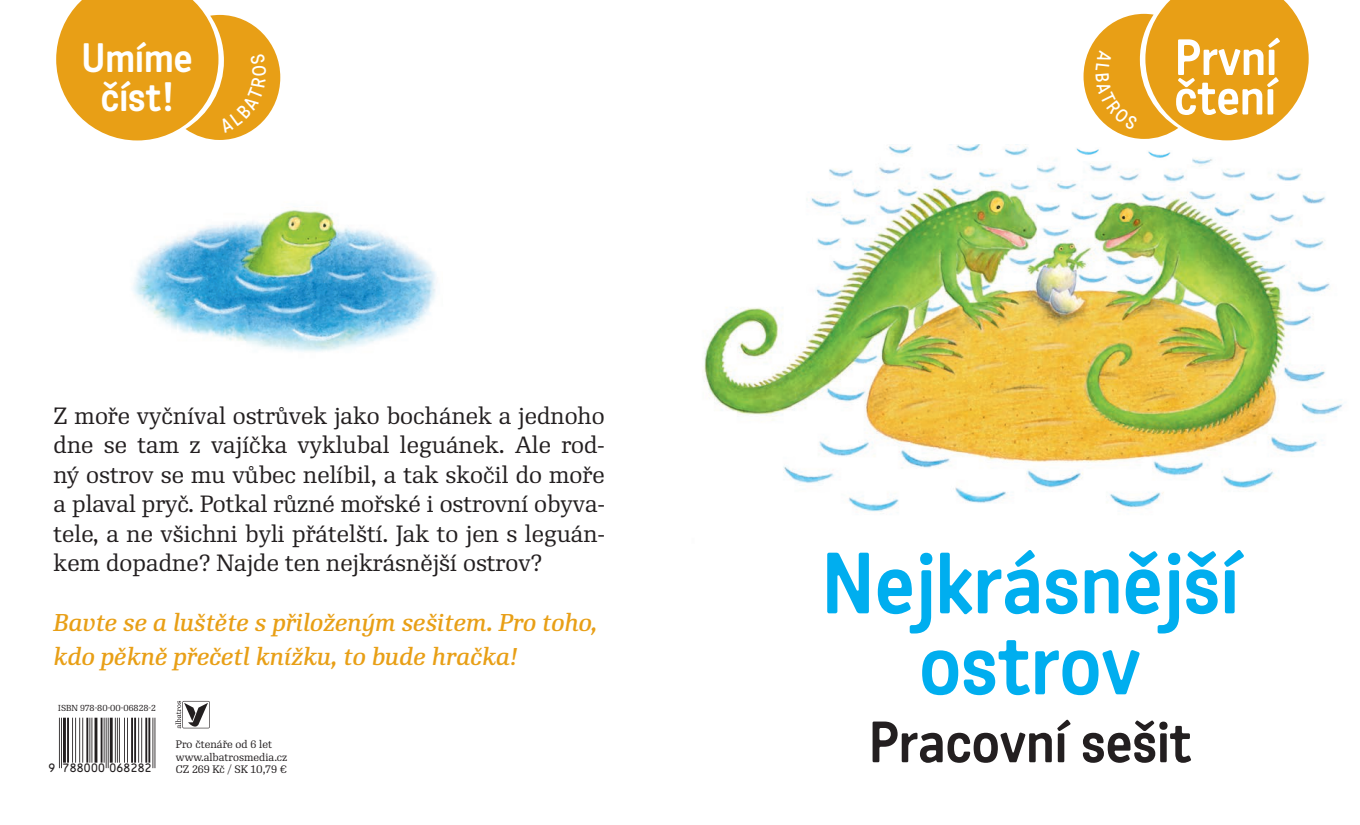
<style>
.page{position:relative;width:1360px;height:825px;background:#fff}
.page>*{position:absolute;margin:0;border:0;box-sizing:border-box;transform-origin:0 0}
.t1{font:700 84px/81px "Katarine Std";color:#00aeef;text-align:center}
.t2{font:700 56.4px "Katarine Std";color:#231f20}
.t3{font:700 39.9px "Katarine Std";color:#fff}
.t4{font:italic 500 23.55px/33.3px "Re Public Std";color:#e89f16}
.t5{font:22.8px/29.5px "Re Public Std";color:#231f20;text-align:justify}
.t6{font:11.25px "OCRB";letter-spacing:-.085em;color:#231f20}
.t7{font:10.5px/12.6px "Re Public Std";color:#231f20}
.t8{font:8.4px "Re Public Std";color:#231f20}
</style>
<div class="page">
<img style="left:703px;top:140px;width:640px;height:372px">
<svg style="left:175px;top:701px;width:35px;height:27px"></svg>
<svg style="left:58px;top:717px;width:98px;height:52px"></svg>
<hr style="left:155px;top:717px;width:1px;height:51px;background:#231f20">
<hr style="left:152px;top:717px;width:1px;height:51px;background:#231f20">
<hr style="left:148px;top:717px;width:2px;height:45px;background:#231f20">
<hr style="left:145px;top:717px;width:2px;height:45px;background:#231f20">
<hr style="left:141px;top:717px;width:1px;height:45px;background:#231f20">
<hr style="left:138px;top:717px;width:1px;height:45px;background:#231f20">
<hr style="left:134px;top:717px;width:2px;height:45px;background:#231f20">
<hr style="left:131px;top:717px;width:2px;height:45px;background:#231f20">
<hr style="left:127px;top:717px;width:1px;height:45px;background:#231f20">
<hr style="left:124px;top:717px;width:1px;height:45px;background:#231f20">
<hr style="left:119px;top:717px;width:1px;height:45px;background:#231f20">
<hr style="left:117px;top:717px;width:1px;height:45px;background:#231f20">
<hr style="left:115px;top:717px;width:1px;height:45px;background:#231f20">
<hr style="left:110px;top:717px;width:3px;height:45px;background:#231f20">
<hr style="left:108px;top:717px;width:1px;height:51px;background:#231f20">
<hr style="left:106px;top:717px;width:1px;height:51px;background:#231f20">
<hr style="left:104px;top:717px;width:1px;height:45px;background:#231f20">
<hr style="left:101px;top:717px;width:2px;height:45px;background:#231f20">
<hr style="left:95px;top:717px;width:2px;height:45px;background:#231f20">
<hr style="left:91px;top:717px;width:1px;height:45px;background:#231f20">
<hr style="left:89px;top:717px;width:1px;height:45px;background:#231f20">
<hr style="left:86px;top:717px;width:2px;height:45px;background:#231f20">
<hr style="left:82px;top:717px;width:1px;height:45px;background:#231f20">
<hr style="left:79px;top:717px;width:1px;height:45px;background:#231f20">
<hr style="left:75px;top:717px;width:1px;height:45px;background:#231f20">
<hr style="left:72px;top:717px;width:1px;height:45px;background:#231f20">
<hr style="left:67px;top:717px;width:2px;height:45px;background:#231f20">
<hr style="left:63px;top:717px;width:3px;height:45px;background:#231f20">
<hr style="left:61px;top:717px;width:1px;height:51px;background:#231f20">
<hr style="left:59px;top:717px;width:1px;height:51px;background:#231f20">
<img style="left:881px;top:145px;width:158px;height:15px">
<img style="left:1064px;top:145px;width:56px;height:15px">
<img style="left:1135px;top:148px;width:57px;height:15px">
<img style="left:132px;top:209px;width:305px;height:143px">
<svg style="left:1083px;top:0;width:226px;height:140px"></svg>
<svg style="left:56px;top:0;width:224px;height:140px"></svg>
<h3 class="t3" style="left:81px;top:31px;width:113px">Umíme</h3>
<h3 class="t3" style="left:101px;top:70px;width:74px">číst !</h3>
<p class="t5" style="left:54px;top:401px;width:553px">Z moře vyčníval ostrůvek jako bochánek a jednoho dne se tam z vajíčka vyklubal leguánek. Ale rod&shy;ný ostrov se mu vůbec nelíbil, a tak skočil do moře a plaval pryč. Potkal různé mořské i ostrovní obyva&shy;tele, a ne všichni byli přátelští. Jak to jen s leguán&shy;kem dopadne? Najde ten nejkrásnější ostrov?</p>
<p class="t4" style="left:54px;top:606px;width:545px">Bavte se a luštěte s přiloženým sešitem. Pro toho, kdo pěkně přečetl knížku, to bude hračka!</p>
<p class="t8" style="left:58px;top:703px;width:99px">ISBN 978-80-00-06828-2</p>
<p class="t6" style="left:48px;top:761px;width:106px">9 788000 068282</p>
<p class="t7" style="left:176px;top:738px;width:113px">Pro čtenáře od 6 let www.albatrosmedia.cz<br>CZ 269 Kč / SK 10,79 €</p>
<h1 class="t1" style="left:821px;top:540px;width:419px">Nejkrásnější ostrov</h1>
<h2 class="t2" style="left:868px;top:704px;width:325px">Pracovní sešit</h2>
</div>
